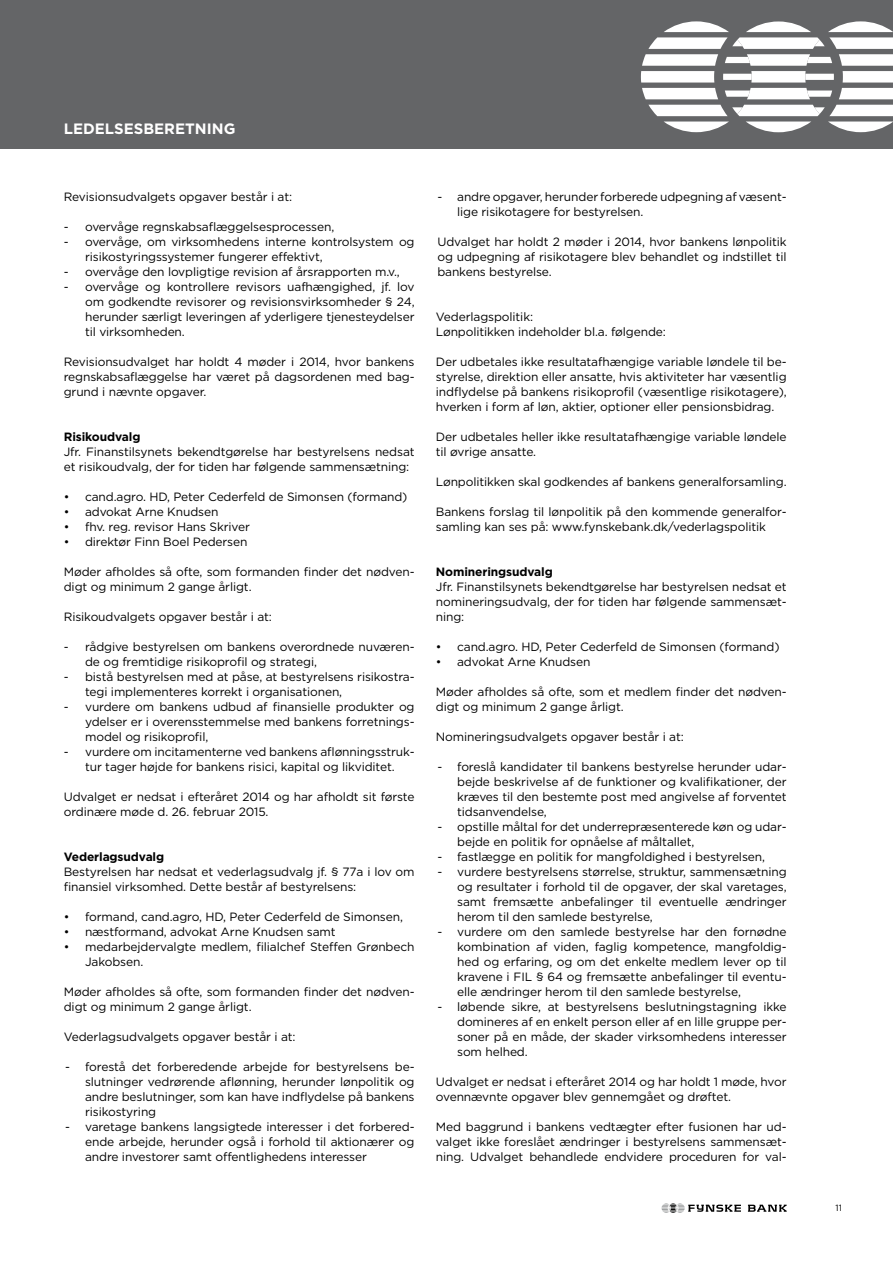
<style>
.page{position:relative;width:893px;height:1263px;background:#fff}
.page>*{position:absolute;margin:0;border:0;box-sizing:border-box;transform-origin:0 0}
.t1{font:700 15px "Gotham";color:#fff}
.t2{font:12px/15px "Gotham";letter-spacing:-.01em;color:#000}
.t3{font:700 12px "Gotham";letter-spacing:-.01em;color:#000}
.t4{font:9px "Gotham";color:#000}
</style>
<div class="page">
<svg style="left:748px;top:1205px;width:39px;height:7px"></svg>
<svg style="left:662px;top:1203px;width:79px;height:10px"></svg>
<div style="left:0;top:0;width:893px;height:149px;background:#646567"></div>
<svg style="left:746px;top:122px;width:65px;height:10px"></svg>
<svg style="left:829px;top:122px;width:64px;height:10px"></svg>
<svg style="left:664px;top:122px;width:64px;height:10px"></svg>
<svg style="left:641px;top:21px;width:252px;height:78px"></svg>
<svg style="left:648px;top:105px;width:245px;height:11px"></svg>
<p class="t1" style="left:64px;top:118px;width:173px">LEDELSESBERETNING</p>
<p class="t2" style="left:64px;top:189px;width:230px">Revisionsudvalgets opgaver består i at:</p>
<p class="t2" style="left:64px;top:219px;width:272px">- overvåge regnskabsaflæggelsesprocessen,</p>
<p class="t2" style="left:85px;top:234px;width:331px;text-indent:-21px">- overvåge, om virksomhedens interne kontrolsystem og risikostyringssystemer fungerer effektivt,</p>
<p class="t2" style="left:64px;top:264px;width:338px">- overvåge den lovpligtige revision af årsrapporten m.v.,</p>
<p class="t2" style="left:85px;top:279px;width:331px;text-align:justify;text-indent:-21px">- overvåge og kontrollere revisors uafhængighed, jf. lov om godkendte revisorer og revisionsvirksomheder § 24, herunder særligt leveringen af yderligere tjenesteydelser til virksomheden.</p>
<p class="t2" style="left:64px;top:354px;width:352px;text-align:justify">Revisionsudvalget har holdt 4 møder i 2014, hvor bankens regnskabsaflæggelse har været på dagsordenen med bag&shy;grund i nævnte opgaver.</p>
<p class="t3" style="left:64px;top:429px;width:78px">Risikoudvalg</p>
<p class="t2" style="left:64px;top:444px;width:352px">Jfr. Finanstilsynets bekendtgørelse har bestyrelsens nedsat et risikoudvalg, der for tiden har følgende sammensætning:</p>
<p class="t2" style="left:64px;top:489px;width:345px">• cand.agro. HD, Peter Cederfeld de Simonsen (formand)</p>
<p class="t2" style="left:64px;top:504px;width:156px">• advokat Arne Knudsen</p>
<p class="t2" style="left:64px;top:519px;width:188px">• fhv. reg. revisor Hans Skriver</p>
<p class="t2" style="left:64px;top:534px;width:185px">• direktør Finn Boel Pedersen</p>
<p class="t2" style="left:64px;top:564px;width:352px">Møder afholdes så ofte, som formanden finder det nødven&shy;digt og minimum 2 gange årligt.</p>
<p class="t2" style="left:64px;top:609px;width:210px">Risikoudvalgets opgaver består i at:</p>
<p class="t2" style="left:85px;top:639px;width:331px;text-indent:-21px">- rådgive bestyrelsen om bankens overordnede nuværen&shy;de og fremtidige risikoprofil og strategi,</p>
<p class="t2" style="left:85px;top:669px;width:331px;text-indent:-21px">- bistå bestyrelsen med at påse, at bestyrelsens risikostra&shy;tegi implementeres korrekt i organisationen,</p>
<p class="t2" style="left:85px;top:699px;width:331px;text-align:justify;text-indent:-21px">- vurdere om bankens udbud af finansielle produkter og ydelser er i overensstemmelse med bankens forretnings&shy;model og risikoprofil,</p>
<p class="t2" style="left:64px;top:744px;width:352px;text-align:center">- vurdere om incitamenterne ved bankens aflønningsstruk&shy;tur tager højde for bankens risici, kapital og likviditet.</p>
<p class="t2" style="left:64px;top:789px;width:352px">Udvalget er nedsat i efteråret 2014 og har afholdt sit første ordinære møde d. 26. februar 2015.</p>
<p class="t3" style="left:64px;top:849px;width:102px">Vederlagsudvalg</p>
<p class="t2" style="left:64px;top:864px;width:352px">Bestyrelsen har nedsat et vederlagsudvalg jf. § 77a i lov om finansiel virksomhed. Dette består af bestyrelsens:</p>
<p class="t2" style="left:64px;top:909px;width:341px">• formand, cand.agro, HD, Peter Cederfeld de Simonsen,</p>
<p class="t2" style="left:64px;top:924px;width:273px">• næstformand, advokat Arne Knudsen samt</p>
<p class="t2" style="left:85px;top:939px;width:331px;text-indent:-21px">• medarbejdervalgte medlem, filialchef Steffen Grønbech<br>Jakobsen.</p>
<p class="t2" style="left:64px;top:984px;width:352px">Møder afholdes så ofte, som formanden finder det nødven&shy;digt og minimum 2 gange årligt.</p>
<p class="t2" style="left:64px;top:1029px;width:233px">Vederlagsudvalgets opgaver består i at:</p>
<p class="t2" style="left:85px;top:1059px;width:331px;text-align:justify;text-indent:-20px">- forestå det forberedende arbejde for bestyrelsens be&shy;slutninger vedrørende aflønning, herunder lønpolitik og andre beslutninger, som kan have indflydelse på bankens risikostyring</p>
<p class="t2" style="left:85px;top:1119px;width:331px;text-align:justify;text-indent:-20px">- varetage bankens langsigtede interesser i det forbered&shy;ende arbejde, herunder også i forhold til aktionærer og andre investorer samt offentlighedens interesser</p>
<p class="t2" style="left:457px;top:189px;width:331px;text-indent:-20px">- andre opgaver, herunder forberede udpegning af væsent&shy;lige risikotagere for bestyrelsen.</p>
<p class="t2" style="left:437px;top:234px;width:351px;text-align:justify">Udvalget har holdt 2 møder i 2014, hvor bankens lønpolitik og udpegning af risikotagere blev behandlet og indstillet til bankens bestyrelse.</p>
<p class="t2" style="left:436px;top:309px;width:232px">Vederlagspolitik:<br>Lønpolitikken indeholder bl.a. følgende:</p>
<p class="t2" style="left:436px;top:354px;width:352px;text-align:justify">Der udbetales ikke resultatafhængige variable løndele til be&shy;styrelse, direktion eller ansatte, hvis aktiviteter har væsentlig indflydelse på bankens risikoprofil (væsentlige risikotagere), hverken i form af løn, aktier, optioner eller pensionsbidrag.</p>
<p class="t2" style="left:436px;top:429px;width:352px">Der udbetales heller ikke resultatafhængige variable løndele til øvrige ansatte.</p>
<p class="t2" style="left:436px;top:474px;width:352px">Lønpolitikken skal godkendes af bankens generalforsamling.</p>
<p class="t2" style="left:436px;top:504px;width:352px">Bankens forslag til lønpolitik på den kommende generalfor&shy;samling kan ses på: www.fynskebank.dk/vederlagspolitik</p>
<p class="t3" style="left:436px;top:564px;width:118px">Nomineringsudvalg</p>
<p class="t2" style="left:436px;top:579px;width:352px;text-align:justify">Jfr. Finanstilsynets bekendtgørelse har bestyrelsen nedsat et nomineringsudvalg, der for tiden har følgende sammensæt&shy;ning:</p>
<p class="t2" style="left:436px;top:639px;width:345px">• cand.agro. HD, Peter Cederfeld de Simonsen (formand)</p>
<p class="t2" style="left:436px;top:654px;width:156px">• advokat Arne Knudsen</p>
<p class="t2" style="left:436px;top:684px;width:352px">Møder afholdes så ofte, som et medlem finder det nødven&shy;digt og minimum 2 gange årligt.</p>
<p class="t2" style="left:436px;top:729px;width:249px">Nomineringsudvalgets opgaver består i at:</p>
<p class="t2" style="left:457px;top:759px;width:331px;text-align:justify;text-indent:-20px">- foreslå kandidater til bankens bestyrelse herunder udar&shy;bejde beskrivelse af de funktioner og kvalifikationer, der kræves til den bestemte post med angivelse af forventet tidsanvendelse,</p>
<p class="t2" style="left:457px;top:819px;width:331px;text-indent:-20px">- opstille måltal for det underrepræsenterede køn og udar&shy;bejde en politik for opnåelse af måltallet,</p>
<p class="t2" style="left:437px;top:849px;width:329px">- fastlægge en politik for mangfoldighed i bestyrelsen,</p>
<p class="t2" style="left:457px;top:864px;width:331px;text-align:justify;text-indent:-20px">- vurdere bestyrelsens størrelse, struktur, sammensætning og resultater i forhold til de opgaver, der skal varetages, samt fremsætte anbefalinger til eventuelle ændringer herom til den samlede bestyrelse,</p>
<p class="t2" style="left:457px;top:924px;width:331px;text-align:justify;text-indent:-20px">- vurdere om den samlede bestyrelse har den fornødne kombination af viden, faglig kompetence, mangfoldig&shy;hed og erfaring, og om det enkelte medlem lever op til kravene i FIL § 64 og fremsætte anbefalinger til eventu&shy;elle ændringer herom til den samlede bestyrelse,</p>
<p class="t2" style="left:457px;top:999px;width:331px;text-align:justify;text-indent:-20px">- løbende sikre, at bestyrelsens beslutningstagning ikke domineres af en enkelt person eller af en lille gruppe per&shy;soner på en måde, der skader virksomhedens interesser som helhed.</p>
<p class="t2" style="left:436px;top:1074px;width:352px">Udvalget er nedsat i efteråret 2014 og har holdt 1 møde, hvor ovennævnte opgaver blev gennemgået og drøftet.</p>
<p class="t2" style="left:436px;top:1119px;width:352px;text-align:justify">Med baggrund i bankens vedtægter efter fusionen har ud&shy;valget ikke foreslået ændringer i bestyrelsens sammensæt&shy;ning. Udvalget behandlede endvidere proceduren for val-</p>
<p class="t4" style="left:835px;top:1202px;width:8px">11</p>
</div>
